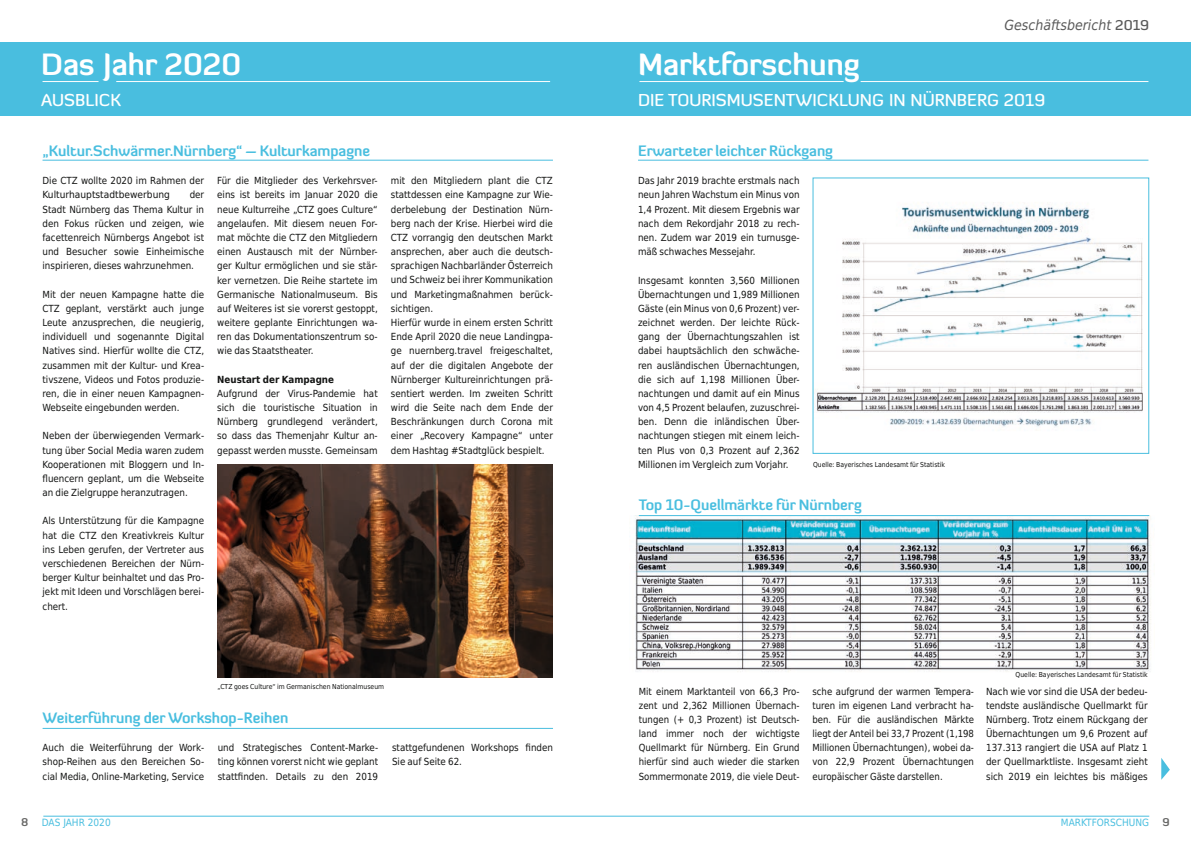
<style>
.page{position:relative;width:1191px;height:842px;background:#fff}
.page>*{position:absolute;margin:0;border:0;box-sizing:border-box;transform-origin:0 0}
.t1{font:700 30px "Diavlo";color:#fff}
.t2{font:500 17px "Diavlo";color:#fff}
.t3{font:700 14.7px "Diavlo";color:#49bedf}
.t4{font:italic 14px "DejaVu Sans Condensed";color:#5a5a5a}
.t5{font:10px "DejaVu Sans Condensed";color:#49bedf}
.t6{font:9.8px/14.2px "DejaVu Sans Condensed";color:#131413;text-align:justify}
.t7{font:700 9.8px "DejaVu Sans Condensed";color:#131413}
.t8{font:6.9px "DejaVu Sans Condensed";color:#131413}
.s1{font-family:"Diavlo";font-weight:500;font-style:normal}
.s2{font-family:"Diavlo";font-weight:700;font-size:11px;color:#686867}
</style>
<div class="page">
<hr style="left:43px;top:160px;width:510px;height:1px;background:#49bedf">
<hr style="left:638px;top:160px;width:510px;height:1px;background:#49bedf">
<hr style="left:43px;top:728px;width:510px;height:1px;background:#49bedf">
<hr style="left:43px;top:816px;width:1106px;height:1px;background:#49bedf">
<div style="left:0;top:43px;width:1191px;height:73px;background:#49bedf"></div>
<hr style="left:639px;top:81px;width:204px;height:1px;background:#fff">
<hr style="left:860px;top:81px;width:288px;height:1px;background:#fff">
<hr style="left:43px;top:81px;width:56px;height:1px;background:#fff">
<hr style="left:116px;top:81px;width:434px;height:1px;background:#fff">
<img style="left:217px;top:465px;width:335px;height:212px">
<img style="left:816px;top:202px;width:327px;height:225px">
<div style="left:812px;top:177px;width:337px;height:277px;border:1px solid #49bedf"></div>
<img style="left:635px;top:516px;width:516px;height:156px">
<svg style="left:1161px;top:758px;width:8px;height:22px"></svg>
<hr style="left:639px;top:515px;width:510px;height:1px;background:#49bedf">
<h1 class="t1" style="left:41px;top:45px;width:202px">Das Jahr 2020</h1>
<h1 class="t1" style="left:638px;top:45px;width:223px">Marktforschung</h1>
<h3 class="t4" style="left:1004px;top:15px;width:146px">Geschäftsbericht <span class="s1">2019</span></h3>
<h2 class="t2" style="left:41px;top:89px;width:81px">AUSBLICK</h2>
<h2 class="t2" style="left:638px;top:89px;width:409px">DIE TOURISMUSENTWICKLUNG IN NÜRNBERG 2019</h2>
<h3 class="t3" style="left:43px;top:141px;width:329px">„Kultur.Schwärmer.Nürnberg“ – Kulturkampagne</h3>
<h3 class="t3" style="left:638px;top:141px;width:196px">Erwarteter leichter Rückgang</h3>
<p class="t6" style="left:43px;top:173px;width:163px">Die CTZ wollte 2020 im Rahmen der<br>Kulturhauptstadtbewerbung</p>
<p class="t6" style="left:43px;top:187px;width:163px;text-indent:147px">der Stadt Nürnberg das Thema Kultur in den Fokus rücken und zeigen, wie facettenreich Nürnbergs Angebot ist und Besucher sowie Einheimische inspirieren, dieses wahrzunehmen.</p>
<p class="t6" style="left:43px;top:287px;width:163px">Mit der neuen Kampagne hatte die CTZ geplant, verstärkt auch junge Leute anzusprechen, die neugierig, individuell und sogenannte Digital Natives sind. Hierfür wollte die CTZ, zusammen mit der Kultur- und Krea&shy;tivszene, Videos und Fotos produzie&shy;ren, die in einer neuen Kampagnen-Webseite eingebunden werden.</p>
<p class="t6" style="left:43px;top:428px;width:163px">Neben der überwiegenden Vermark&shy;tung über Social Media waren zudem Kooperationen mit Bloggern und In&shy;fluencern geplant, um die Webseite an die Zielgruppe heranzutragen.</p>
<p class="t6" style="left:43px;top:513px;width:163px">Als Unterstützung für die Kampagne hat die CTZ den Kreativkreis Kultur ins Leben gerufen, der Vertreter aus verschiedenen Bereichen der Nürn&shy;berger Kultur beinhaltet und das Pro&shy;jekt mit Ideen und Vorschlägen berei&shy;chert.</p>
<p class="t6" style="left:217px;top:173px;width:162px">Für die Mitglieder des Verkehrsver&shy;eins ist bereits im Januar 2020 die neue Kulturreihe „CTZ goes Culture“ angelaufen. Mit diesem neuen For&shy;mat möchte die CTZ den Mitgliedern einen Austausch mit der Nürnber&shy;ger Kultur ermöglichen und sie stär&shy;ker vernetzen. Die Reihe startete im Germanische Nationalmuseum. Bis auf Weiteres ist sie vorerst gestoppt, weitere geplante Einrichtungen wa&shy;ren das Dokumentationszentrum so&shy;wie das Staatstheater.</p>
<p class="t7" style="left:217px;top:371px;width:118px">Neustart der Kampagne</p>
<p class="t6" style="left:217px;top:386px;width:162px">Aufgrund der Virus-Pandemie hat sich die touristische Situation in Nürnberg grundlegend verändert, so dass das Themenjahr Kultur an&shy;gepasst werden musste. Gemeinsam</p>
<p class="t6" style="left:391px;top:173px;width:164px;text-align:left">mit den Mitgliedern plant die CTZ stattdessen eine Kampagne zur Wie&shy;derbelebung der Destination Nürn&shy;berg nach der Krise. Hierbei wird die CTZ vorrangig den deutschen Markt ansprechen, aber auch die deutsch&shy;sprachigen Nachbarländer Österreich und Schweiz bei ihrer Kommunikation und Marketingmaßnahmen berück&shy;sichtigen.<br>Hierfür wurde in einem ersten Schritt Ende April 2020 die neue Landingpa&shy;ge nuernberg.travel freigeschaltet, auf der die digitalen Angebote der Nürnberger Kultureinrichtungen prä&shy;sentiert werden. Im zweiten Schritt wird die Seite nach dem Ende der Beschränkungen durch Corona mit einer „Recovery Kampagne“ unter dem Hashtag #Stadtglück bespielt.</p>
<p class="t8" style="left:218px;top:681px;width:168px">„CTZ goes Culture“ im Germanischen Nationalmuseum</p>
<h3 class="t3" style="left:43px;top:708px;width:247px">Weiterführung der Workshop-Reihen</h3>
<p class="t6" style="left:43px;top:740px;width:163px">Auch die Weiterführung der Work&shy;shop-Reihen aus den Bereichen So&shy;cial Media, Online-Marketing, Service</p>
<p class="t6" style="left:218px;top:740px;width:162px">und Strategisches Content-Marke&shy;ting können vorerst nicht wie geplant stattfinden. Details zu den 2019</p>
<p class="t6" style="left:392px;top:740px;width:162px">stattgefundenen Workshops finden<br>Sie auf Seite 62.</p>
<p class="t5" style="left:21px;top:815px;width:91px"><span class="s2">8</span> DAS JAHR 2020</p>
<p class="t6" style="left:638px;top:173px;width:163px">Das Jahr 2019 brachte erstmals nach neun Jahren Wachstum ein Minus von 1,4 Prozent. Mit diesem Ergebnis war nach dem Rekordjahr 2018 zu rech&shy;nen. Zudem war 2019 ein turnusge&shy;mäß schwaches Messejahr.</p>
<p class="t6" style="left:638px;top:272px;width:163px">Insgesamt konnten 3,560 Millionen Übernachtungen und 1,989 Millionen Gäste (ein Minus von 0,6 Prozent) ver&shy;zeichnet werden. Der leichte Rück&shy;gang der Übernachtungszahlen ist dabei hauptsächlich den schwäche&shy;ren ausländischen Übernachtungen, die sich auf 1,198 Millionen Über&shy;nachtungen und damit auf ein Minus von 4,5 Prozent belaufen, zuzuschrei&shy;ben. Denn die inländischen Über&shy;nachtungen stiegen mit einem leich&shy;ten Plus von 0,3 Prozent auf 2,362<br>Millionen im Vergleich zum Vorjahr.</p>
<p class="t8" style="left:813px;top:459px;width:134px">Quelle: Bayerisches Landesamt für Statistik</p>
<h3 class="t3" style="left:639px;top:496px;width:224px">Top 10-Quellmärkte für Nürnberg</h3>
<p class="t8" style="left:1015px;top:669px;width:134px">Quelle: Bayerisches Landesamt für Statistik</p>
<p class="t6" style="left:639px;top:683px;width:162px">Mit einem Marktanteil von 66,3 Pro&shy;zent und 2,362 Millionen Übernach&shy;tungen (+ 0,3 Prozent) ist Deutsch&shy;land immer noch der wichtigste Quellmarkt für Nürnberg. Ein Grund hierfür sind auch wieder die starken Sommermonate 2019, die viele Deut-</p>
<p class="t6" style="left:812px;top:683px;width:163px">sche aufgrund der warmen Tempera&shy;turen im eigenen Land verbracht ha&shy;ben. Für die ausländischen Märkte liegt der Anteil bei 33,7 Prozent (1,198<br>Millionen Übernachtungen), wobei da&shy;von 22,9 Prozent Übernachtungen europäischer Gäste darstellen.</p>
<p class="t6" style="left:986px;top:683px;width:163px">Nach wie vor sind die USA der bedeu&shy;tendste ausländische Quellmarkt für Nürnberg. Trotz einem Rückgang der Übernachtungen um 9,6 Prozent auf 137.313 rangiert die USA auf Platz 1 der Quellmarktliste. Insgesamt zieht sich 2019 ein leichtes bis mäßiges</p>
<p class="t5" style="left:1061px;top:815px;width:110px">MARKTFORSCHUNG <span class="s2">9</span></p>
</div>
